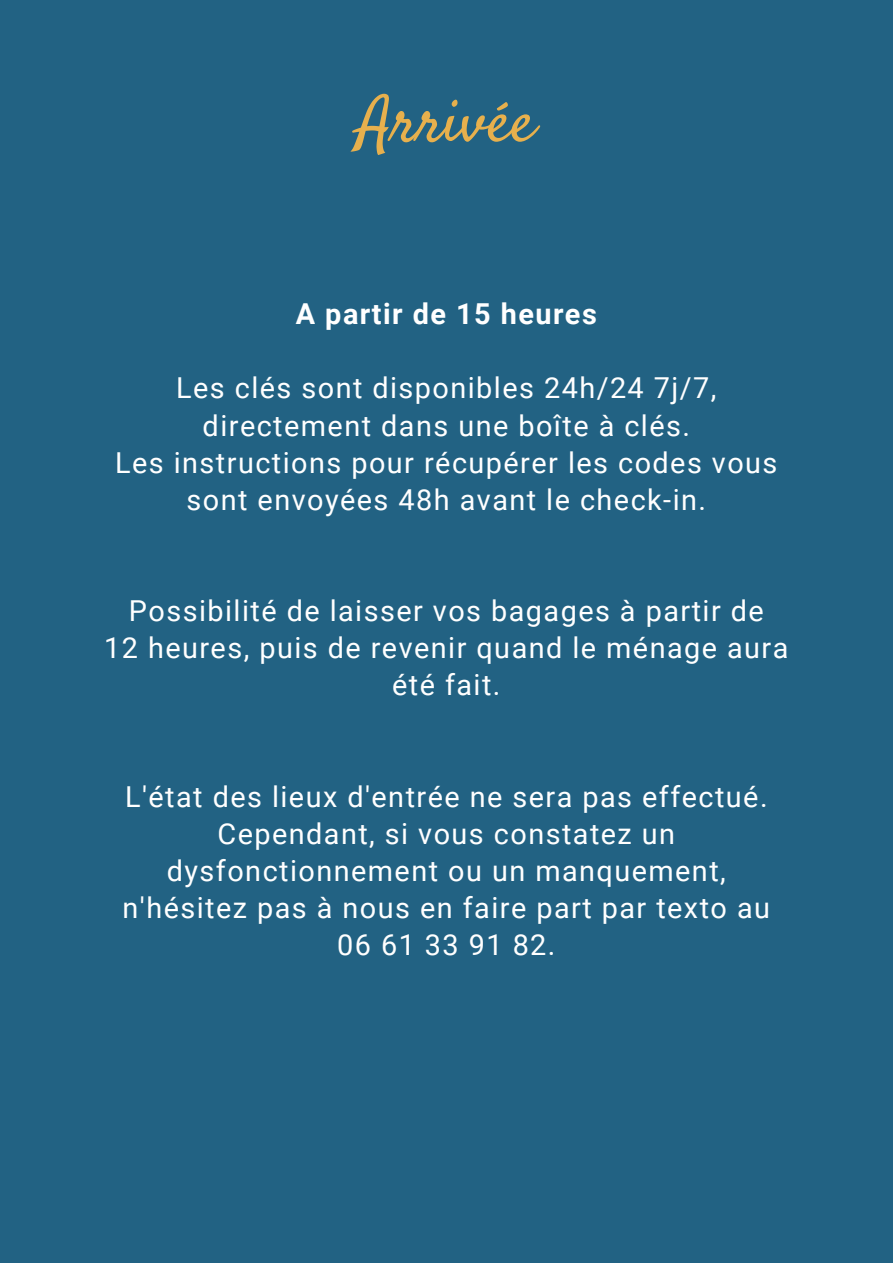
<style>
.page{position:relative;width:893px;height:1264px;background:#fff}
.page>*{position:absolute;margin:0;border:0;box-sizing:border-box;transform-origin:0 0}
.t1{font:63.3px "Satisfy";color:#e7b04d}
.t2{font:28.8px/37px "Roboto";letter-spacing:.05em;color:#fff;text-align:center}
.t3{font:700 28.8px "Roboto";letter-spacing:.05em;color:#fff}
</style>
<div class="page">
<div style="left:0;top:0;width:892px;height:1262px;background:#226283"></div>
<p class="t1" style="left:357px;top:81px;width:179px">Arrivée</p>
<p class="t3" style="left:296px;top:297px;width:302px">A partir de 15 heures</p>
<p class="t2" style="left:176px;top:370px;width:541px">Les clés sont disponibles 24h/24 7j/7, directement dans une boîte à clés.</p>
<p class="t2" style="left:115px;top:444px;width:663px">Les instructions pour récupérer les codes vous sont envoyées 48h avant le check-in.</p>
<p class="t2" style="left:129px;top:592px;width:636px">Possibilité de laisser vos bagages à partir de</p>
<p class="t2" style="left:104px;top:630px;width:685px">12 heures, puis de revenir quand le ménage aura été fait.</p>
<p class="t2" style="left:125px;top:778px;width:644px">L'état des lieux d'entrée ne sera pas effectué.<br>Cependant, si vous constatez un dysfonctionnement ou un manquement,</p>
<p class="t2" style="left:123px;top:889px;width:649px">n'hésitez pas à nous en faire part par texto au</p>
<p class="t2" style="left:337px;top:926px;width:220px">06 61 33 91 82.</p>
</div>
